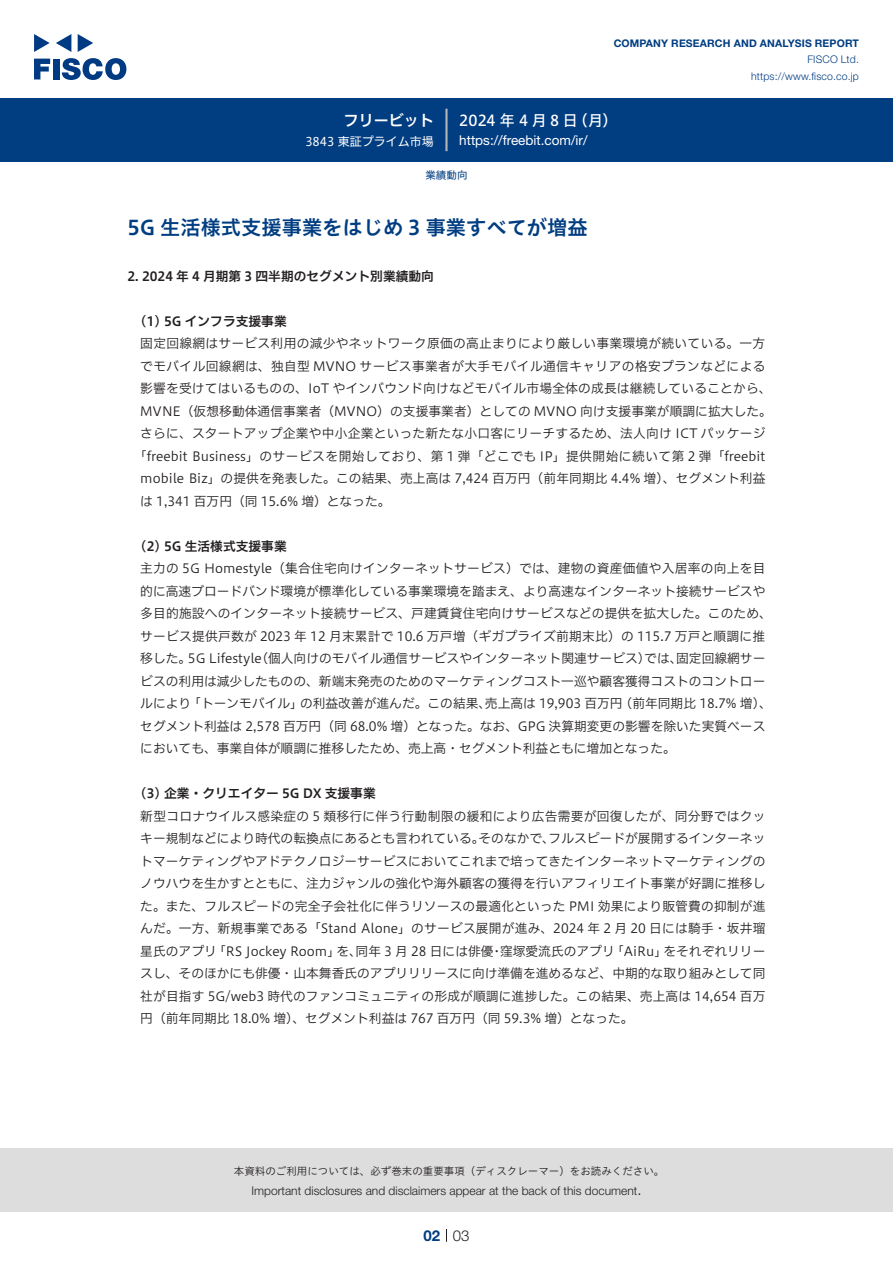
<style>
.page{position:relative;width:893px;height:1263px;background:#fff}
.page>*{position:absolute;margin:0;border:0;box-sizing:border-box;transform-origin:0 0}
.中タイトル{font:20.25px "Hiragino UD Sans Std W6";color:#003d81}
.t1{font:15px "Hiragino UD Sans F Std N W5";letter-spacing:.23em;color:#fff}
.t2{font:15px "Hiragino UD Sans F Std N W6";color:#fff}
.t3{font:300 15px "Helvetica Neue LT Std";color:#231f20}
.t4{font:700 15px "Helvetica Neue LT Std";color:#003d81}
.t5{font:13.5px "Helvetica Neue LT Std";color:#fff}
.本文3mm{font:12.75px/22.5px "Hiragino UD Sans F Std N W3";color:#231f20}
.本文3mm-2{font:12.75px/22.5px "Hiragino UD Sans F Std N W3";letter-spacing:.02em;color:#231f20;text-align:right}
.本文3mm-3{font:12.75px "Hiragino UD Sans F Std N W3";letter-spacing:.035em;color:#231f20}
.本文3mm-4{font:12.75px "Hiragino UD Sans F Std N W3";letter-spacing:.03em;color:#231f20}
.小タイトル3mm{font:12.75px "Hiragino UD Sans F Std N W6";color:#231f20}
.小タイトル{font:12.75px "Hiragino UD Sans F Std N W6";color:#231f20}
.t6{font:300 12px "Helvetica Neue LT Std";color:#231f20}
.t7{font:12px "Hiragino UD Sans F Std N W4";color:#fff}
.t8{font:10.5px "Hiragino UD Sans Std W3";color:#231f20}
.t9{font:700 10.5px "Helvetica Neue LT Std";letter-spacing:.015em;color:#003d81}
.t10{font:300 10.5px/16.5px "Helvetica Neue LT Std";letter-spacing:.015em;color:#003d81;text-align:right}
.ヘッダー{font:10.5px "Hiragino UD Sans F Std N W4";color:#003d81}
</style>
<div class="page">
<div style="left:0;top:1148px;width:893px;height:64px;background:#ddd"></div>
<svg style="left:34px;top:59px;width:16px;height:20px"></svg>
<div style="left:53px;top:59px;width:6px;height:20px;background:#003a83"></div>
<svg style="left:62px;top:58px;width:64px;height:22px"></svg>
<svg style="left:34px;top:34px;width:16px;height:18px"></svg>
<svg style="left:78px;top:34px;width:15px;height:18px"></svg>
<svg style="left:56px;top:34px;width:15px;height:18px"></svg>
<div style="left:0;top:98px;width:893px;height:64px;background:#003d81"></div>
<hr style="left:445px;top:109px;width:3px;height:42px;background:#b5b5b6">
<svg style="left:446px;top:1229px;width:1px;height:13px"></svg>
<p class="t2" style="left:344px;top:109px;width:92px">フリービット</p>
<p class="t7" style="left:305px;top:132px;width:130px">3843 東証プライム市場</p>
<p class="t9" style="left:614px;top:37px;width:247px">COMPANY RESEARCH AND ANALYSIS REPORT</p>
<p class="t10" style="left:751px;top:51px;width:109px">FISCO Ltd. https://www.fisco.co j p.</p>
<p class="t1" style="left:459px;top:109px;width:120px">2024年4月8日</p>
<p class="t1" style="left:573px;top:109px;width:46px">（月(</p>
<p class="t5" style="left:459px;top:132px;width:130px">https://freebit.com /i r/</p>
<p class="ヘッダー" style="left:425px;top:167px;width:43px">業績動向</p>
<p class="中タイトル" style="left:128px;top:212px;width:462px">5G 生活様式支援事業をはじめ 3 事業すべてが増益</p>
<p class="小タイトル" style="left:128px;top:266px;width:308px">2. 2024 年 4 月期第 3 四半期のセグメント別業績動向</p>
<p class="小タイトル3mm" style="left:140px;top:311px;width:148px">1( ) 5G インフラ支援事業</p>
<p class="本文3mm-2" style="left:140px;top:331px;width:626px">固定回線網はサービス利用の減少やネットワーク原価の高止まりにより厳しい事業環境が続いている。一方</p>
<p class="本文3mm-4" style="left:140px;top:356px;width:627px">でモバイル回線網は、独自型 MVNO サービス事業者が大手モバイル通信キャリアの格安プランなどによる</p>
<p class="本文3mm" style="left:140px;top:376px;width:633px">影響を受けてはいるものの、IoT やインバウンド向けなどモバイル市場全体の成長は継続していることから、</p>
<p class="本文3mm" style="left:140px;top:399px;width:633px">MVNE（仮想移動体通信事業者（MVNO）の支援事業者）としての MVNO 向け支援事業が順調に拡大した。</p>
<p class="本文3mm-2" style="left:140px;top:421px;width:627px">さらに、スタートアップ企業や中小企業といった新たな小口客にリーチするため、法人向け ICT パッケージ</p>
<p class="本文3mm-3" style="left:134px;top:446px;width:633px">「freebit Business」のサービスを開始しており、第 1 弾「どこでも IP」提供開始に続いて第 2 弾「freebit</p>
<p class="本文3mm" style="left:140px;top:466px;width:627px">mobile Biz」の提供を発表した。この結果、売上高は 7,424 百万円（前年同期比 4.4% 増）、セグメント利益</p>
<p class="本文3mm" style="left:140px;top:489px;width:252px">は 1,341 百万円（同 15.6% 増）となった。</p>
<p class="小タイトル3mm" style="left:140px;top:536px;width:148px">2( ) 5G 生活様式支援事業</p>
<p class="本文3mm-2" style="left:140px;top:556px;width:627px">主力の 5G Homestyle（集合住宅向けインターネットサービス）では、建物の資産価値や入居率の向上を目</p>
<p class="本文3mm" style="left:140px;top:579px;width:627px">的に高速ブロードバンド環境が標準化している事業環境を踏まえ、より高速なインターネット接続サービスや</p>
<p class="本文3mm" style="left:140px;top:601px;width:633px">多目的施設へのインターネット接続サービス、戸建賃貸住宅向けサービスなどの提供を拡大した。このため、</p>
<p class="本文3mm" style="left:140px;top:624px;width:626px">サービス提供戸数が 2023 年 12 月末累計で 10.6 万戸増（ギガプライズ前期末比）の 115.7 万戸と順調に推</p>
<p class="本文3mm" style="left:676px;top:646px;width:91px">固定回線網サー</p>
<p class="本文3mm" style="left:255px;top:646px;width:397px">（個人向けのモバイル通信サービスやインターネット関連サービス）</p>
<p class="本文3mm" style="left:140px;top:646px;width:52px">移した。</p>
<p class="本文3mm" style="left:140px;top:669px;width:627px">ビスの利用は減少したものの、新端末発売のためのマーケティングコスト一巡や顧客獲得コストのコントロー</p>
<p class="本文3mm" style="left:620px;top:691px;width:154px">（前年同期比 18.7% 増、(</p>
<p class="本文3mm" style="left:188px;top:646px;width:75px">5G Lifestyle</p>
<p class="本文3mm" style="left:644px;top:646px;width:40px">では、</p>
<p class="本文3mm" style="left:300px;top:691px;width:193px">の利益改善が進んだ。この結果、</p>
<p class="本文3mm" style="left:188px;top:691px;width:116px">「トーンモバイル」</p>
<p class="本文3mm" style="left:485px;top:691px;width:139px">売上高は 19,903 百万円</p>
<p class="本文3mm" style="left:140px;top:691px;width:627px">ルにより<br>セグメント利益は 2,578 百万円（同 68.0% 増）となった。なお、GPG 決算期変更の影響を除いた実質ベースにおいても、事業自体が順調に推移したため、売上高・セグメント利益ともに増加となった。</p>
<p class="小タイトル3mm" style="left:140px;top:784px;width:237px">3( ) 企業・クリエイター 5G DX 支援事業</p>
<p class="本文3mm-2" style="left:140px;top:804px;width:627px">新型コロナウイルス感染症の 5 類移行に伴う行動制限の緩和により広告需要が回復したが、同分野ではクッフルスピードが展開するインターネッ</p>
<p class="本文3mm" style="left:140px;top:826px;width:346px">キー規制などにより時代の転換点にあるとも言われている。</p>
<p class="本文3mm" style="left:140px;top:849px;width:627px">トマーケティングやアドテクノロジーサービスにおいてこれまで培ってきたインターネットマーケティングの</p>
<p class="本文3mm" style="left:140px;top:871px;width:627px">ノウハウを生かすとともに、注力ジャンルの強化や海外顧客の獲得を行いアフィリエイト事業が好調に推移し</p>
<p class="本文3mm" style="left:140px;top:894px;width:627px">た。また、フルスピードの完全子会社化に伴うリソースの最適化といった PMI 効果により販管費の抑制が進</p>
<p class="本文3mm" style="left:140px;top:916px;width:627px">んだ。一方、新規事業である「Stand Alone」のサービス展開が進み、2024 年 2 月 20 日には騎手・坂井瑠</p>
<p class="本文3mm" style="left:663px;top:939px;width:103px">をそれぞれリリー</p>
<p class="本文3mm" style="left:478px;top:826px;width:78px">そのなかで、</p>
<p class="本文3mm" style="left:140px;top:939px;width:627px">星氏のアプリ<br>スし、そのほかにも俳優・山本舞香氏のアプリリリースに向け準備を進めるなど、中期的な取り組みとして同社が目指す 5G/web3 時代のファンコミュニティの形成が順調に進捗した。この結果、売上高は 14,654 百万円（前年同期比 18.0% 増）、セグメント利益は 767 百万円（同 59.3% 増）となった。</p>
<p class="本文3mm" style="left:500px;top:939px;width:116px">窪塚愛流氏のアプリ</p>
<p class="本文3mm" style="left:356px;top:939px;width:140px">同年 3 月 28 日には俳優</p>
<p class="本文3mm" style="left:213px;top:939px;width:129px">「RS Jockey Room」</p>
<p class="本文3mm" style="left:611px;top:939px;width:57px">「AiRu」</p>
<p class="本文3mm" style="left:336px;top:939px;width:27px">を、</p>
<p class="本文3mm" style="left:490px;top:939px;width:14px">・</p>
<p class="t8" style="left:234px;top:1163px;width:432px">本資料のご利用については、必ず巻末の重要事項（ディスクレーマー）をお読みください。</p>
<p class="t3" style="left:637px;top:1180px;width:6px">.</p>
<p class="t6" style="left:251px;top:1183px;width:387px">Important disclosures and disclaimers appear at the back of this document</p>
<p class="t4" style="left:423px;top:1226px;width:18px">02</p>
<p class="t3" style="left:453px;top:1226px;width:18px">03</p>
</div>
